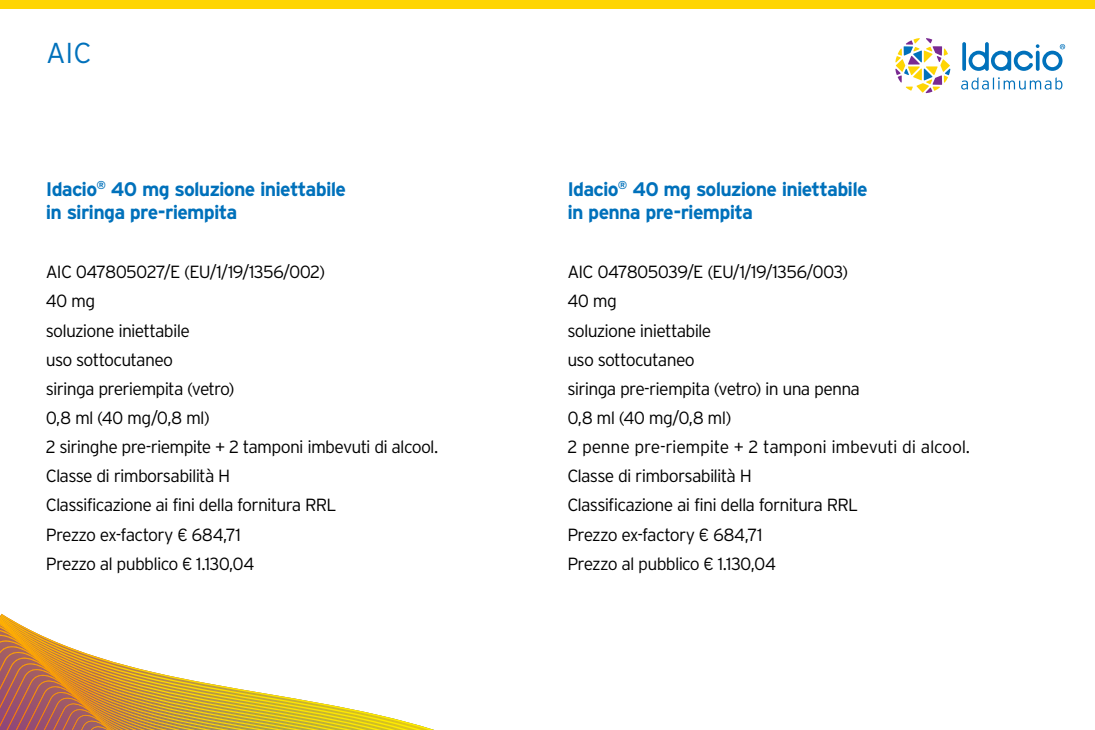
<style>
.page{position:relative;width:1095px;height:730px;background:#fff}
.page>*{position:absolute;margin:0;border:0;box-sizing:border-box;transform-origin:0 0}
.t1{font:300 28.8px "Interstate";color:#0071bb}
.t2{font:700 19.6px/23.5px "Interstate";letter-spacing:-.04em;color:#0071bb}
.t3{font:300 17.6px/29.1px "Interstate";letter-spacing:-.04em;color:#000}
</style>
<div class="page">
<div style="left:0;top:0;width:1094px;height:9px;background:#fed503"></div>
<svg style="left:0;top:630px;width:43px;height:6px"></svg>
<svg style="left:0;top:636px;width:56px;height:6px"></svg>
<svg style="left:0;top:642px;width:71px;height:6px"></svg>
<svg style="left:0;top:648px;width:88px;height:6px"></svg>
<svg style="left:0;top:654px;width:107px;height:6px"></svg>
<svg style="left:0;top:660px;width:114px;height:2px"></svg>
<svg style="left:0;top:662px;width:434px;height:68px"></svg>
<svg style="left:895px;top:38px;width:55px;height:55px"></svg>
<svg style="left:961px;top:77px;width:101px;height:13px"></svg>
<svg style="left:962px;top:42px;width:4px;height:29px"></svg>
<svg style="left:968px;top:42px;width:97px;height:29px"></svg>
<h1 class="t1" style="left:46px;top:37px;width:47px">AIC</h1>
<p class="t2" style="left:46px;top:177px;width:302px">Idacio<sup>®</sup> 40 mg soluzione iniettabile in siringa pre-riempita</p>
<p class="t3" style="left:46px;top:257px;width:394px">AIC 047805027/E (EU/1/19/1356/002)<br>40 mg<br>soluzione iniettabile<br>uso sottocutaneo<br>siringa preriempita (vetro)<br>0,8 ml (40 mg/0,8 ml)<br>2 siringhe pre-riempite + 2 tamponi imbevuti di alcool.<br>Classe di rimborsabilità H<br>Classificazione ai fini della fornitura RRL<br>Prezzo ex-factory € 684,71<br>Prezzo al pubblico € 1.130,04</p>
<p class="t2" style="left:567px;top:177px;width:302px">Idacio<sup>®</sup> 40 mg soluzione iniettabile in penna pre-riempita</p>
<p class="t3" style="left:567px;top:257px;width:404px">AIC 047805039/E (EU/1/19/1356/003)<br>40 mg<br>soluzione iniettabile<br>uso sottocutaneo<br>siringa pre-riempita (vetro) in una penna<br>0,8 ml (40 mg/0,8 ml)<br>2 penne pre-riempite + 2 tamponi imbevuti di alcool.<br>Classe di rimborsabilità H<br>Classificazione ai fini della fornitura RRL<br>Prezzo ex-factory € 684,71<br>Prezzo al pubblico € 1.130,04</p>
</div>
